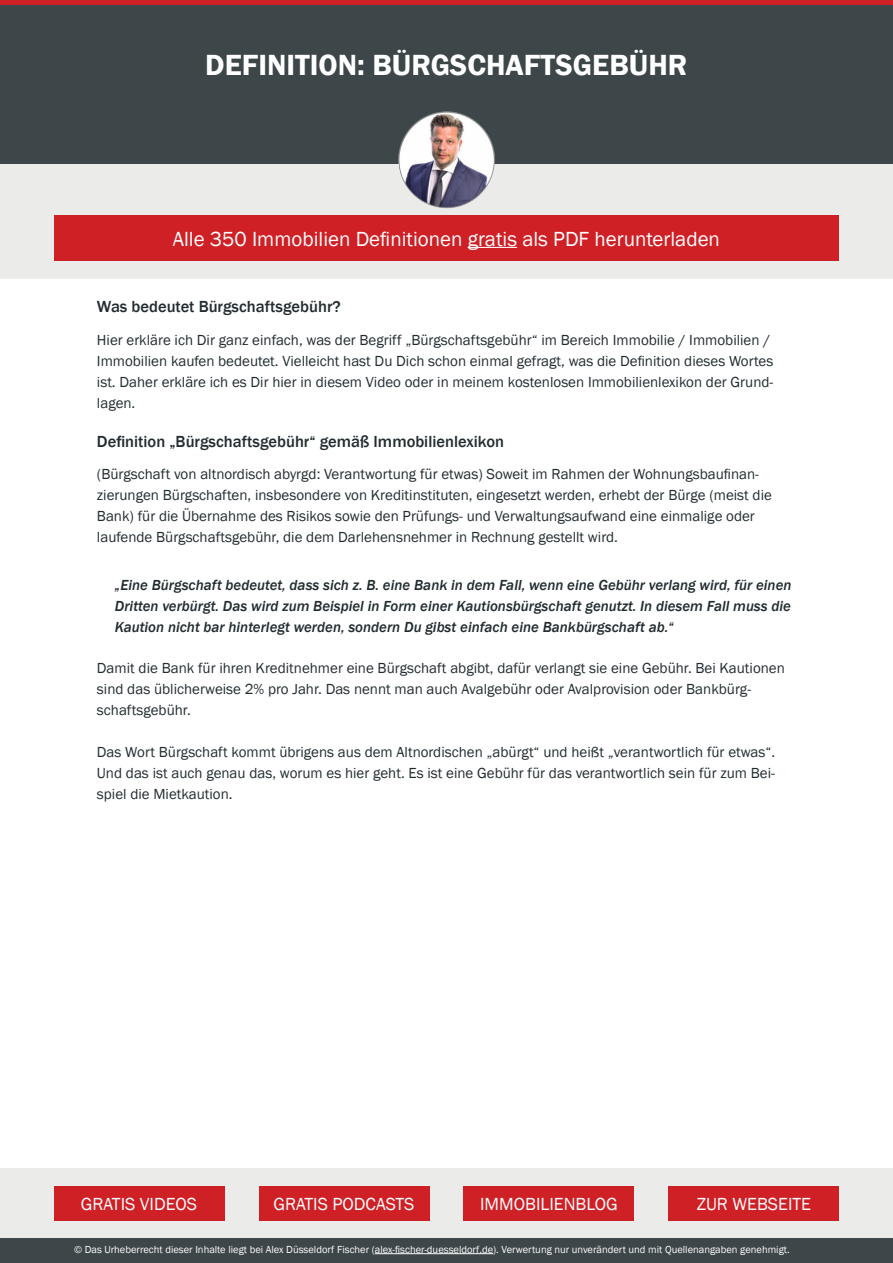
<style>
.page{position:relative;width:893px;height:1263px;background:#fff}
.page>*{position:absolute;margin:0;border:0;box-sizing:border-box;transform-origin:0 0}
.t1{font:600 30px "Franklin Gothic";color:#fff}
.t2{font:21px "Franklin Gothic";color:#fff}
.t3{font:18px "Franklin Gothic";color:#fff}
.t4{font:500 16.5px "Franklin Gothic";color:#222c30}
.t5{font:15px/21px "Franklin Gothic";color:#222c30}
.t6{font:italic 500 15px/21px "Franklin Gothic";color:#222c30;text-align:justify}
.t7{font:10.5px "Franklin Gothic";color:#fff}
</style>
<div class="page">
<div style="left:0;top:1238px;width:893px;height:25px;background:#3d4648"></div>
<hr style="left:375px;top:1253px;width:118px;height:1px;background:#fff">
<div style="left:0;top:1168px;width:893px;height:70px;background:#ebebea"></div>
<div style="left:669px;top:1186px;width:170px;height:34px;background:#cf2026"></div>
<div style="left:464px;top:1186px;width:170px;height:34px;background:#cf2026"></div>
<div style="left:259px;top:1186px;width:170px;height:34px;background:#cf2026"></div>
<div style="left:54px;top:1186px;width:170px;height:34px;background:#cf2026"></div>
<div style="left:0;top:0;width:893px;height:6px;background:#cf2026"></div>
<div style="left:0;top:6px;width:893px;height:158px;background:#3d4648"></div>
<div style="left:0;top:164px;width:893px;height:115px;background:#ebebea"></div>
<div style="left:55px;top:215px;width:784px;height:45px;background:#cf2026"></div>
<hr style="left:468px;top:247px;width:49px;height:1px;background:#fff">
<p class="t1" style="left:205px;top:47px;width:484px">DEFINITION: BÜRGSCHAFTSGEBÜHR</p>
<h2 class="t2" style="left:173px;top:226px;width:549px">Alle 350 Immobilien Definitionen gratis als PDF herunterladen</h2>
<p class="t4" style="left:97px;top:296px;width:245px">Was bedeutet Bürgschaftsgebühr?</p>
<p class="t5" style="left:97px;top:329px;width:678px">Hier erkläre ich Dir ganz einfach, was der Begriff „Bürgschaftsgebühr“ im Bereich Immobilie / Immobilien / Immobilien kaufen bedeutet. Vielleicht hast Du Dich schon einmal gefragt, was die Definition dieses Wortes ist. Daher erkläre ich es Dir hier in diesem Video oder in meinem kostenlosen Immobilienlexikon der Grund&shy;lagen.</p>
<p class="t4" style="left:97px;top:431px;width:409px">Definition „Bürgschaftsgebühr“ gemäß Immobilienlexikon</p>
<p class="t5" style="left:97px;top:464px;width:676px">(Bürgschaft von altnordisch abyrgd: Verantwortung für etwas) Soweit im Rahmen der Wohnungsbaufinan&shy;zierungen Bürgschaften, insbesondere von Kreditinstituten, eingesetzt werden, erhebt der Bürge (meist die Bank) für die Übernahme des Risikos sowie den Prüfungs- und Verwaltungsaufwand eine einmalige oder laufende Bürgschaftsgebühr, die dem Darlehensnehmer in Rechnung gestellt wird.</p>
<p class="t6" style="left:115px;top:574px;width:678px">„Eine Bürgschaft bedeutet, dass sich z. B. eine Bank in dem Fall, wenn eine Gebühr verlang wird, für einen Dritten verbürgt. Das wird zum Beispiel in Form einer Kautionsbürgschaft genutzt. In diesem Fall muss die Kaution nicht bar hinterlegt werden, sondern Du gibst einfach eine Bankbürgschaft ab.“</p>
<p class="t5" style="left:97px;top:658px;width:689px">Damit die Bank für ihren Kreditnehmer eine Bürgschaft abgibt, dafür verlangt sie eine Gebühr. Bei Kautionen sind das üblicherweise 2% pro Jahr. Das nennt man auch Avalgebühr oder Avalprovision oder Bankbürg&shy;schaftsgebühr.</p>
<p class="t5" style="left:97px;top:742px;width:680px;text-align:justify">Das Wort Bürgschaft kommt übrigens aus dem Altnordischen „abürgt“ und heißt „verantwortlich für etwas“.<br>Und das ist auch genau das, worum es hier geht. Es ist eine Gebühr für das verantwortlich sein für zum Bei&shy;spiel die Mietkaution.</p>
<p class="t3" style="left:81px;top:1192px;width:118px">GRATIS VIDEOS</p>
<p class="t3" style="left:273px;top:1192px;width:143px">GRATIS PODCASTS</p>
<p class="t3" style="left:480px;top:1192px;width:139px">IMMOBILIENBLOG</p>
<p class="t3" style="left:697px;top:1192px;width:116px">ZUR WEBSEITE</p>
<p class="t7" style="left:74px;top:1243px;width:717px">© Das Urheberrecht dieser Inhalte liegt bei Alex Düsseldorf Fischer (alex-fischer-duesseldorf.de). Verwertung nur unverändert und mit Quellenangaben genehmigt.</p>
</div>
